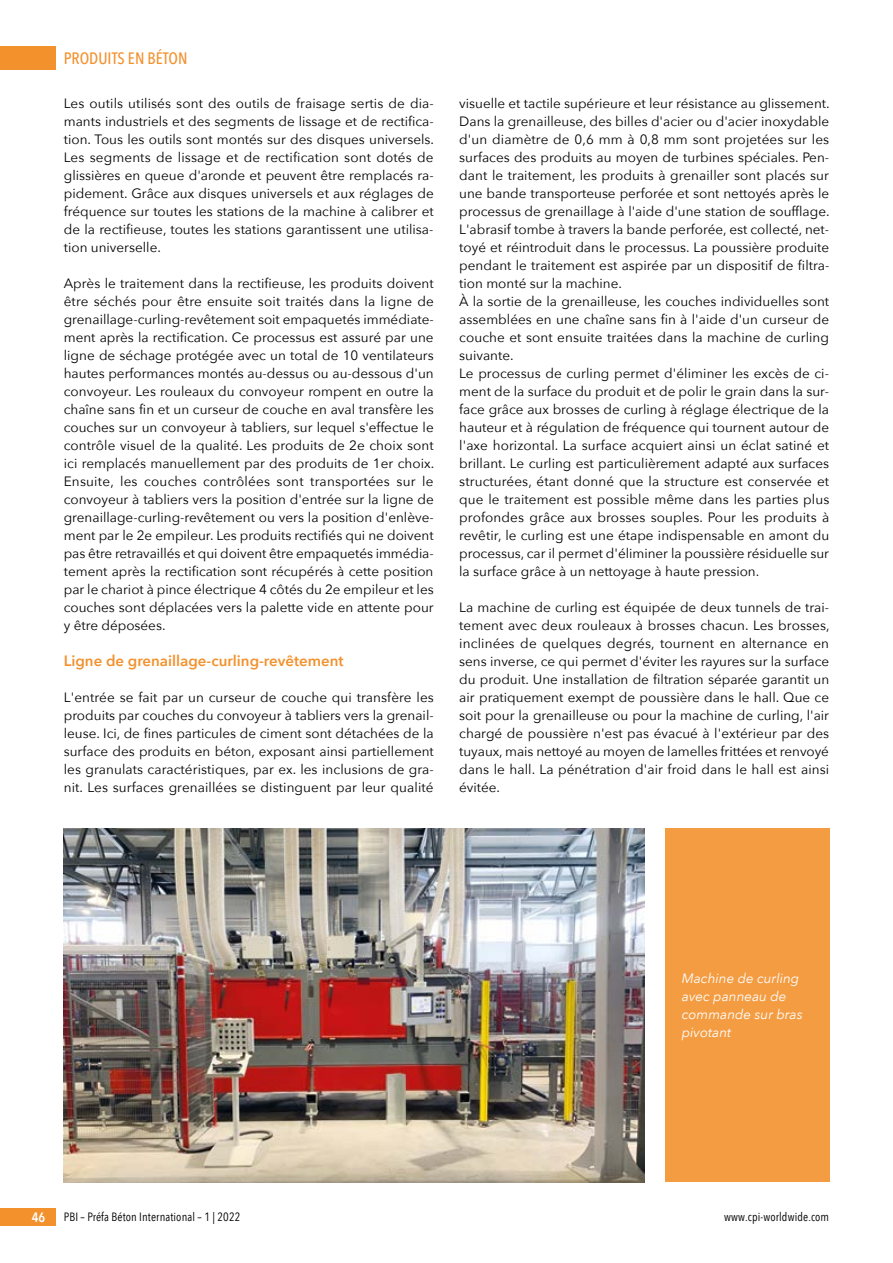
<style>
.page{position:relative;width:893px;height:1263px;background:#fff}
.page>*{position:absolute;margin:0;border:0;box-sizing:border-box;transform-origin:0 0}
.t1{font:500 16.5px "Avenir Next Condensed";color:#f3912d}
.t2{font:600 15px "Avenir Next";color:#f3912d}
.t3{font:13.5px/18px "Avenir Next";color:#000;text-align:justify}
.t4{font:italic 13.5px/18px "Avenir Next";color:#fff}
.t5{font:600 13.5px "Avenir Next Condensed";color:#fff}
.t6{font:12px "Avenir Next Condensed";letter-spacing:.01em;color:#000}
</style>
<div class="page">
<div style="left:0;top:47px;width:55px;height:23px;background:#f3912d"></div>
<div style="left:0;top:1208px;width:55px;height:18px;background:#f3912d"></div>
<img style="left:64px;top:829px;width:580px;height:353px">
<div style="left:665px;top:829px;width:164px;height:353px;background:#f49c42"></div>
<p class="t1" style="left:64px;top:49px;width:125px">PRODUITS EN BÉTON</p>
<p class="t3" style="left:64px;top:94px;width:372px">Les outils utilisés sont des outils de fraisage sertis de dia&shy;mants industriels et des segments de lissage et de rectifica&shy;tion. Tous les outils sont montés sur des disques universels.<br>Les segments de lissage et de rectification sont dotés de glissières en queue d'aronde et peuvent être remplacés ra&shy;pidement. Grâce aux disques universels et aux réglages de fréquence sur toutes les stations de la machine à calibrer et de la rectifieuse, toutes les stations garantissent une utilisa&shy;tion universelle.</p>
<p class="t3" style="left:64px;top:274px;width:372px">Après le traitement dans la rectifieuse, les produits doivent être séchés pour être ensuite soit traités dans la ligne de grenaillage-curling-revêtement soit empaquetés immédiate&shy;ment après la rectification. Ce processus est assuré par une ligne de séchage protégée avec un total de 10 ventilateurs hautes performances montés au-dessus ou au-dessous d'un convoyeur. Les rouleaux du convoyeur rompent en outre la chaîne sans fin et un curseur de couche en aval transfère les couches sur un convoyeur à tabliers, sur lequel s'effectue le contrôle visuel de la qualité. Les produits de 2e choix sont ici remplacés manuellement par des produits de 1er choix.<br>Ensuite, les couches contrôlées sont transportées sur le convoyeur à tabliers vers la position d'entrée sur la ligne de grenaillage-curling-revêtement ou vers la position d'enlève&shy;ment par le 2e empileur. Les produits rectifiés qui ne doivent pas être retravaillés et qui doivent être empaquetés immédia&shy;tement après la rectification sont récupérés à cette position par le chariot à pince électrique 4 côtés du 2e empileur et les couches sont déplacées vers la palette vide en attente pour y être déposées.</p>
<p class="t2" style="left:64px;top:648px;width:281px">Ligne de grenaillage-curling-revêtement</p>
<p class="t3" style="left:64px;top:688px;width:372px">L'entrée se fait par un curseur de couche qui transfère les produits par couches du convoyeur à tabliers vers la grenail&shy;leuse. Ici, de fines particules de ciment sont détachées de la surface des produits en béton, exposant ainsi partiellement les granulats caractéristiques, par ex. les inclusions de gra&shy;nit. Les surfaces grenaillées se distinguent par leur qualité</p>
<p class="t3" style="left:459px;top:94px;width:372px;text-align:left">visuelle et tactile supérieure et leur résistance au glissement.<br>Dans la grenailleuse, des billes d'acier ou d'acier inoxydable d'un diamètre de 0,6 mm à 0,8 mm sont projetées sur les surfaces des produits au moyen de turbines spéciales. Pen&shy;dant le traitement, les produits à grenailler sont placés sur une bande transporteuse perforée et sont nettoyés après le processus de grenaillage à l'aide d'une station de soufflage.<br>L'abrasif tombe à travers la bande perforée, est collecté, net&shy;toyé et réintroduit dans le processus. La poussière produite pendant le traitement est aspirée par un dispositif de filtra&shy;tion monté sur la machine.<br>À la sortie de la grenailleuse, les couches individuelles sont assemblées en une chaîne sans fin à l'aide d'un curseur de couche et sont ensuite traitées dans la machine de curling suivante.<br>Le processus de curling permet d'éliminer les excès de ci&shy;ment de la surface du produit et de polir le grain dans la sur&shy;face grâce aux brosses de curling à réglage électrique de la hauteur et à régulation de fréquence qui tournent autour de l'axe horizontal. La surface acquiert ainsi un éclat satiné et brillant. Le curling est particulièrement adapté aux surfaces structurées, étant donné que la structure est conservée et que le traitement est possible même dans les parties plus profondes grâce aux brosses souples. Pour les produits à revêtir, le curling est une étape indispensable en amont du processus, car il permet d'éliminer la poussière résiduelle sur la surface grâce à un nettoyage à haute pression.</p>
<p class="t3" style="left:459px;top:598px;width:372px">La machine de curling est équipée de deux tunnels de trai&shy;tement avec deux rouleaux à brosses chacun. Les brosses, inclinées de quelques degrés, tournent en alternance en sens inverse, ce qui permet d'éviter les rayures sur la surface du produit. Une installation de filtration séparée garantit un air pratiquement exempt de poussière dans le hall. Que ce soit pour la grenailleuse ou pour la machine de curling, l'air chargé de poussière n'est pas évacué à l'extérieur par des tuyaux, mais nettoyé au moyen de lamelles frittées et renvoyé dans le hall. La pénétration d'air froid dans le hall est ainsi évitée.</p>
<p class="t4" style="left:682px;top:969px;width:122px">Machine de curling avec panneau de commande sur bras pivotant</p>
<p class="t5" style="left:32px;top:1206px;width:15px">46</p>
<p class="t6" style="left:64px;top:1207px;width:178px">PBI – Préfa Béton International – 1 | 2022</p>
<p class="t6" style="left:724px;top:1207px;width:107px">www.cpi-worldwide.com</p>
</div>
